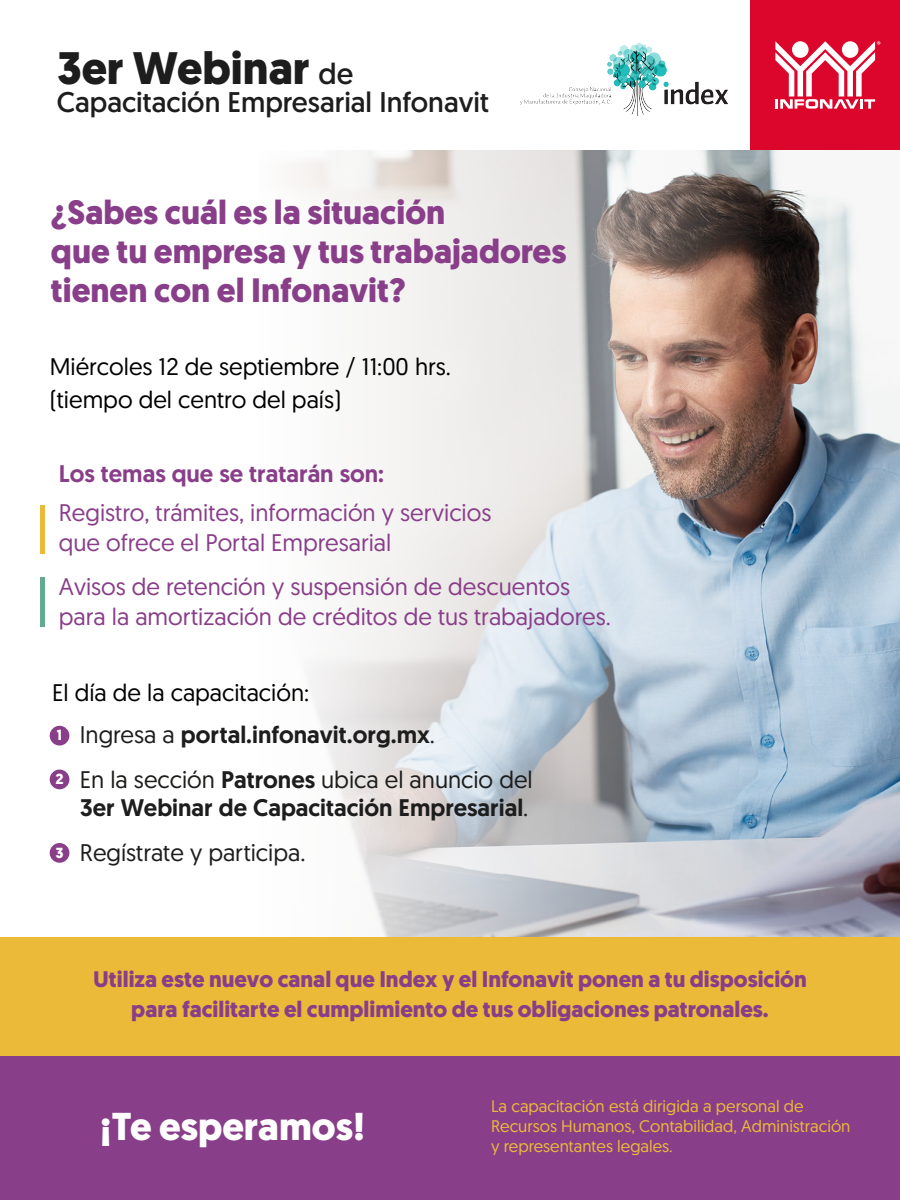
<style>
.page{position:relative;width:900px;height:1200px;background:#fff}
.page>*{position:absolute;margin:0;border:0;box-sizing:border-box;transform-origin:0 0}
.t1{font:700 45.45px "Geomanist";color:#1d1d1d}
.t2{font:700 38.85px "Geomanist";color:#fff}
.t3{font:700 33.75px/39.2px "Geomanist";color:#893e89}
.t4{font:28.35px "Geomanist";color:#1d1d1d}
.t5{font:24px/30px "Geomanist";color:#893e89}
.t6{font:500 24px/45px "Geomanist";color:#1d1d1d}
.t7{font:24px/33px "Geomanist";color:#000}
.t8{font:500 24px "Geomanist";color:#893e89}
.t9{font:700 22.5px/30px "Geomanist";color:#893e89;text-align:center}
.t10{font:16.8px/20.1px "Geomanist";color:#ebba39}
.t11{font:700 14.55px "Geomanist";color:#fff}
.s1{font-weight:400;font-size:29.55px}
.s2{font-weight:400}
.s3{font-weight:400;color:#1d1d1b}
</style>
<div class="page">
<img style="left:771px;top:150px;width:129px;height:787px">
<svg style="left:294px;top:150px;width:477px;height:787px"></svg>
<div style="left:750px;top:0;width:150px;height:150px;background:#dc052b"></div>
<svg style="left:775px;top:41px;width:105px;height:68px"></svg>
<div style="left:0;top:937px;width:900px;height:120px;background:#ebba39"></div>
<div style="left:0;top:1057px;width:900px;height:143px;background:#893e89"></div>
<img style="left:520px;top:43px;width:208px;height:73px">
<div style="left:40px;top:505px;width:5px;height:49px;background:#ebba39"></div>
<div style="left:40px;top:577px;width:5px;height:50px;background:#63ab8f"></div>
<div style="left:50px;top:726px;width:19px;height:20px;background:#893e89;border-radius:50%"></div>
<div style="left:50px;top:770px;width:19px;height:19px;background:#893e89;border-radius:50%"></div>
<div style="left:50px;top:843px;width:19px;height:20px;background:#893e89;border-radius:50%"></div>
<h1 class="t1" style="left:57px;top:38px;width:298px">3er Webinar <span class="s1">de</span></h1>
<p class="t4" style="left:57px;top:84px;width:434px">Capacitación Empresarial Infonavit</p>
<h3 class="t3" style="left:51px;top:192px;width:517px">¿Sabes cuál es la situación<br>que tu empresa y tus trabajadores tienen con el Infonavit?</h3>
<p class="t7" style="left:50px;top:349px;width:403px">Miércoles 12 de septiembre / 11:00 hrs. (tiempo del centro del país)</p>
<p class="t8" style="left:59px;top:458px;width:327px">Los temas que se tratarán son:</p>
<p class="t5" style="left:59px;top:497px;width:434px">Registro, trámites, información y servicios que ofrece el Portal Empresarial</p>
<p class="t5" style="left:59px;top:571px;width:553px">Avisos de retención y suspensión de descuentos para la amortización de créditos de tus trabajadores.</p>
<p class="t7" style="left:52px;top:676px;width:259px">El día de la capacitación:</p>
<p class="t11" style="left:57px;top:725px;width:7px">1</p>
<p class="t11" style="left:55px;top:769px;width:10px">2</p>
<p class="t6" style="left:80px;top:711px;width:454px"><span class="s2">Ingresa a</span> portal.infonavit.org.mx<span class="s2">.<br></span><span class="s3">En la sección</span> Patrones <span class="s3">ubica el anuncio del</span></p>
<p class="t6" style="left:80px;top:785px;width:450px">3er Webinar de Capacitación Empresarial<span class="s3">.<br></span><span class="s2">Regístrate y participa.</span></p>
<p class="t11" style="left:56px;top:843px;width:10px">3</p>
<p class="t9" style="left:93px;top:964px;width:715px">Utiliza este nuevo canal que Index y el Infonavit ponen a tu disposición para facilitarte el cumplimiento de tus obligaciones patronales.</p>
<h2 class="t2" style="left:100px;top:1101px;width:267px">¡Te esperamos!</h2>
<p class="t10" style="left:491px;top:1096px;width:361px">La capacitación está dirigida a personal de<br>Recursos Humanos, Contabilidad, Administración y representantes legales.</p>
</div>
